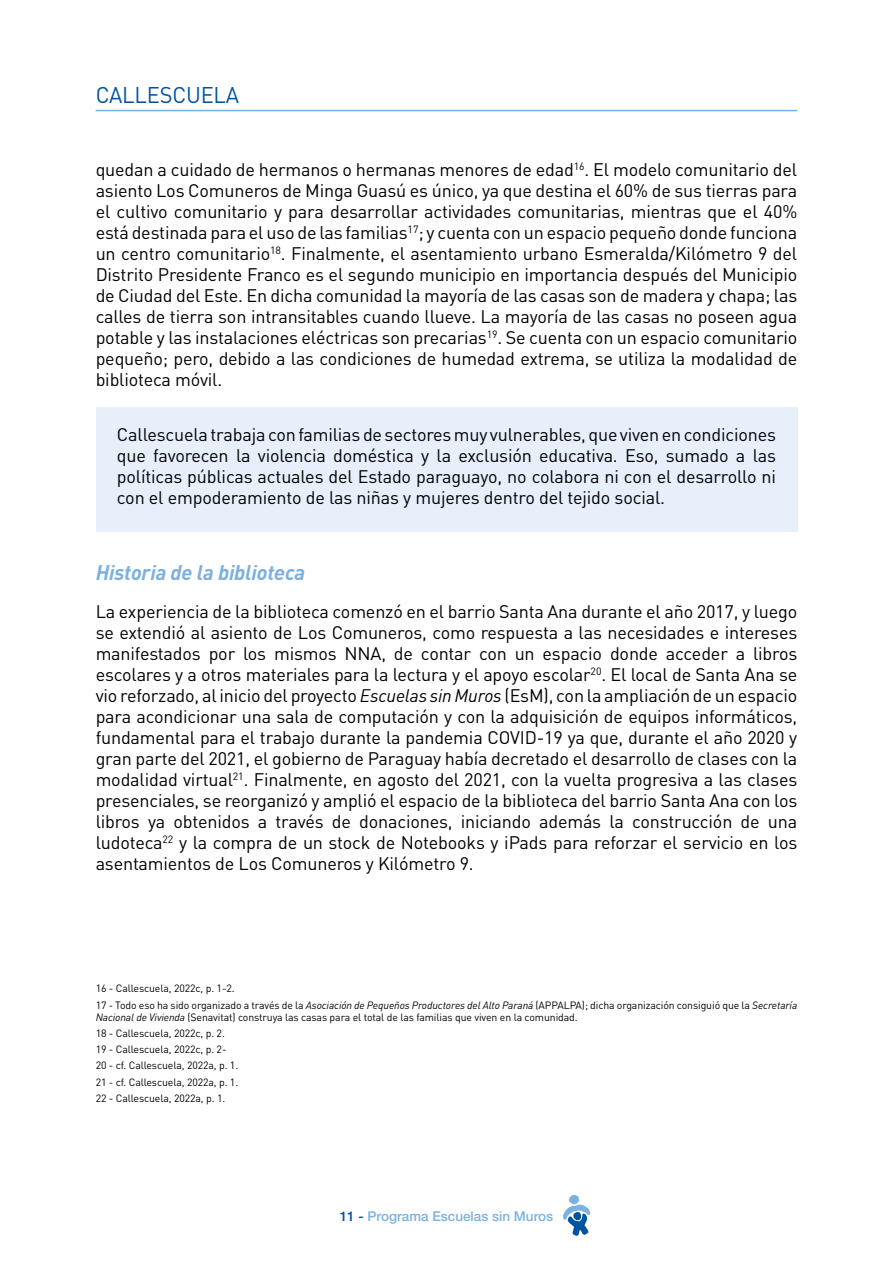
<style>
.page{position:relative;width:893px;height:1263px;background:#fff}
.page>*{position:absolute;margin:0;border:0;box-sizing:border-box;transform-origin:0 0}
.t1{font:22.5px "DIN";letter-spacing:-.01em;color:#0053a1}
.Puce_Activités{font:italic 700 21px "DIN";letter-spacing:-.01em;color:#7ab0e0}
.Puce_Activités-2{font:18px/21px "DIN";letter-spacing:-.01em;color:#000;text-align:justify}
.t2{font:500 13.5px "Helvetica Neue LT Std";color:#7ab2e1}
.Chapitre{font:10.5px/12px "DIN";letter-spacing:-.01em;color:#000}
.s1{font-style:italic}
.s2{color:#0053a1}
</style>
<div class="page">
<svg style="left:563px;top:1195px;width:27px;height:41px"></svg>
<hr style="left:96px;top:110px;width:701px;height:1px;background:#7ab2e1">
<div style="left:96px;top:407px;width:701px;height:124px;background:#e7effa"></div>
<p class="t1" style="left:96px;top:81px;width:145px">CALLESCUELA</p>
<p class="Puce_Activités-2" style="left:96px;top:159px;width:703px">quedan a cuidado de hermanos o hermanas menores de edad<sup>16</sup>. El modelo comunitario del asiento Los Comuneros de Minga Guasú es único, ya que destina el 60% de sus tierras para el cultivo comunitario y para desarrollar actividades comunitarias, mientras que el 40% está destinada para el uso de las familias<sup>17</sup>; y cuenta con un espacio pequeño donde funciona un centro comunitario<sup>18</sup>. Finalmente, el asentamiento urbano Esmeralda/Kilómetro 9 del Distrito Presidente Franco es el segundo municipio en importancia después del Municipio de Ciudad del Este. En dicha comunidad la mayoría de las casas son de madera y chapa; las calles de tierra son intransitables cuando llueve. La mayoría de las casas no poseen agua potable y las instalaciones eléctricas son precarias<sup>19</sup>. Se cuenta con un espacio comunitario pequeño; pero, debido a las condiciones de humedad extrema, se utiliza la modalidad de biblioteca móvil.</p>
<p class="Puce_Activités-2" style="left:117px;top:424px;width:661px">Callescuela trabaja con familias de sectores muy vulnerables, que viven en condiciones que favorecen la violencia doméstica y la exclusión educativa. Eso, sumado a las políticas públicas actuales del Estado paraguayo, no colabora ni con el desarrollo ni con el empoderamiento de las niñas y mujeres dentro del tejido social.</p>
<p class="Puce_Activités" style="left:96px;top:559px;width:211px">Historia de la biblioteca</p>
<p class="Puce_Activités-2" style="left:96px;top:601px;width:703px">La experiencia de la biblioteca comenzó en el barrio Santa Ana durante el año 2017, y luego se extendió al asiento de Los Comuneros, como respuesta a las necesidades e intereses manifestados por los mismos NNA, de contar con un espacio donde acceder a libros escolares y a otros materiales para la lectura y el apoyo escolar<sup>20</sup>. El local de Santa Ana se vio reforzado, al inicio del proyecto <span class="s1">Escuelas sin Muros</span> (EsM), con la ampliación de un espacio para acondicionar una sala de computación y con la adquisición de equipos informáticos, fundamental para el trabajo durante la pandemia COVID-19 ya que, durante el año 2020 y gran parte del 2021, el gobierno de Paraguay había decretado el desarrollo de clases con la modalidad virtual<sup>21</sup>. Finalmente, en agosto del 2021, con la vuelta progresiva a las clases presenciales, se reorganizó y amplió el espacio de la biblioteca del barrio Santa Ana con los libros ya obtenidos a través de donaciones, iniciando además la construcción de una ludoteca<sup>22</sup> y la compra de un stock de Notebooks y iPads para reforzar el servicio en los asentamientos de Los Comuneros y Kilómetro 9.</p>
<p class="Chapitre" style="left:96px;top:982px;width:140px">16 - Callescuela, 2022c, p. 1-2.</p>
<p class="Chapitre" style="left:96px;top:999px;width:703px">17 - Todo eso ha sido organizado a través de la <span class="s1">Asociación de Pequeños Productores del Alto Paraná</span> (APPALPA); dicha organización consiguió que la <span class="s1">Secretaría<br>Nacional de Vivienda</span> (Senavitat) construya las casas para el total de las familias que viven en la comunidad.</p>
<p class="Chapitre" style="left:96px;top:1027px;width:131px">18 - Callescuela, 2022c, p. 2.</p>
<p class="Chapitre" style="left:96px;top:1043px;width:132px">19 - Callescuela, 2022c, p. 2-</p>
<p class="Chapitre" style="left:96px;top:1059px;width:144px">20 - cf. Callescuela, 2022a, p. 1.</p>
<p class="Chapitre" style="left:96px;top:1076px;width:144px">21 - cf. Callescuela, 2022a, p. 1.</p>
<p class="Chapitre" style="left:96px;top:1092px;width:131px">22 - Callescuela, 2022a, p. 1.</p>
<p class="t2" style="left:340px;top:1208px;width:215px"><span class="s2">11 -</span> Programa Escuelas sin Muros</p>
</div>
